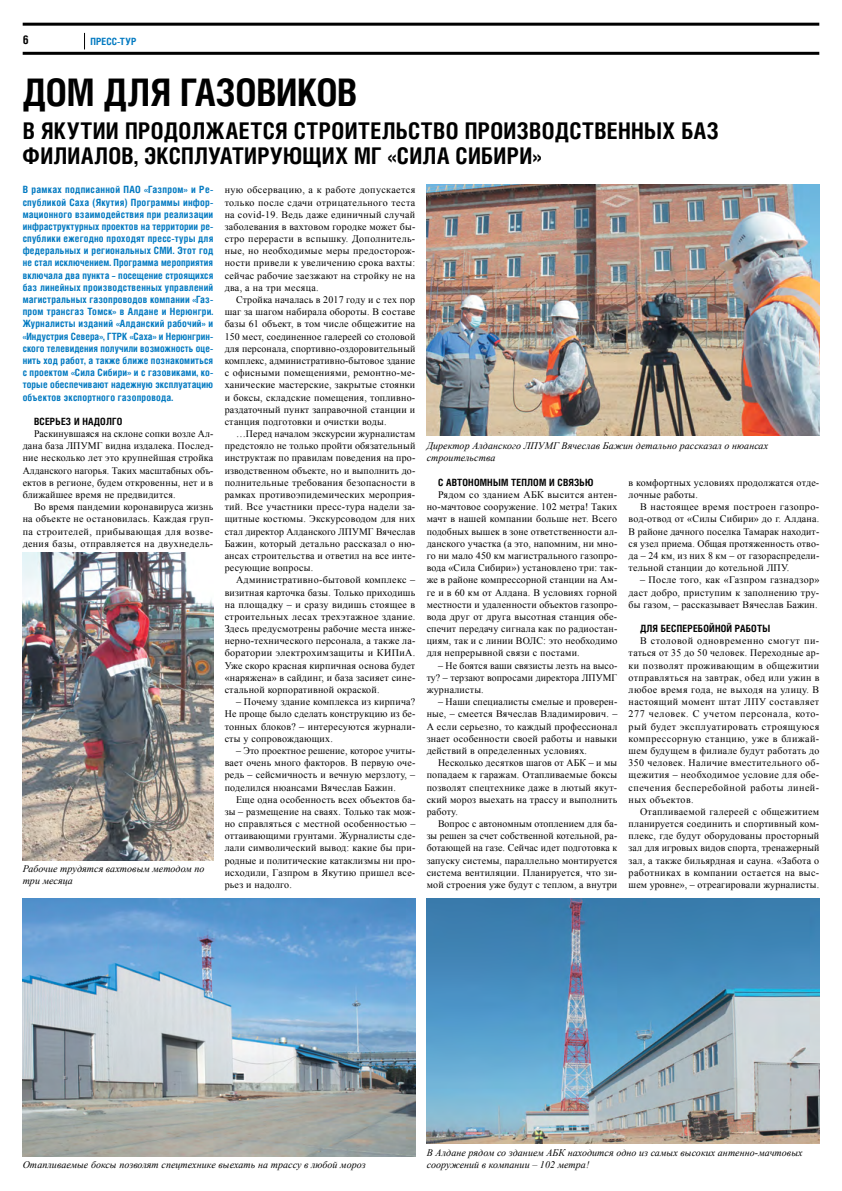
<style>
.page{position:relative;width:842px;height:1191px;background:#fff}
.page>*{position:absolute;margin:0;border:0;box-sizing:border-box;transform-origin:0 0}
.t1{font:700 38px "Helios Cond";letter-spacing:-.01em;color:#000}
.t2{font:700 23px/25px "Helios Cond";letter-spacing:.015em;color:#000}
.t3{font:700 12px "Helios Cond C";color:#000}
.t4{font:10px/12.2px "Times New Roman";letter-spacing:.02em;color:#000;text-align:justify}
.t5{font:700 10px/12.2px "Helios Cond C";letter-spacing:.02em;color:#0079c1;text-align:justify}
.t6{font:italic 10px/12px "Times New Roman";letter-spacing:.005em;color:#000}
.t7{font:700 10px "Helios Cond C";letter-spacing:.02em;color:#000}
</style>
<div class="page">
<hr style="left:23px;top:52px;width:796px;height:3px;background:#000">
<hr style="left:23px;top:23px;width:796px;height:3px;background:#000">
<svg style="left:84px;top:33px;width:1px;height:16px"></svg>
<img style="left:427px;top:185px;width:392px;height:251px">
<img style="left:23px;top:898px;width:392px;height:258px">
<img style="left:427px;top:898px;width:392px;height:246px">
<img style="left:23px;top:553px;width:190px;height:307px">
<p class="t3" style="left:23px;top:32px;width:8px">6</p>
<p class="t5" style="left:90px;top:35px;width:48px">Пресс-тур</p>
<h1 class="t1" style="left:22px;top:70px;width:336px">Дом для газовиков</h1>
<h2 class="t2" style="left:23px;top:117px;width:698px">В Якутии продолжается строительство производственных баз филиалов, эксплуатирующих МГ «Сила Сибири»</h2>
<p class="t5" style="left:23px;top:183px;width:192px">В рамках подписанной ПАО «Газпром» и Ре&shy;спубликой Саха (Якутия) Программы инфор&shy;мационного взаимодействия при реализации инфраструктурных проектов на территории ре&shy;спублики ежегодно проходят пресс-туры для федеральных и региональных СМИ. Этот год не стал исключением. Программа мероприятия включала два пункта – посещение строящихся баз линейных производственных управлений магистральных газопроводов компании «Газ&shy;пром трансгаз Томск» в Алдане и Нерюнгри.<br>Журналисты изданий «Алданский рабочий» и «Индустрия Севера», ГТРК</p>
<p class="t5" style="left:23px;top:330px;width:192px;text-indent:107px">«Саха» и Нерюнгрин&shy;ского телевидения получили возможность оце&shy;нить ход работ, а также ближе познакомиться с проектом «Сила Сибири» и с газовиками, ко&shy;торые обеспечивают надежную эксплуатацию объектов экспортного газопровода.</p>
<p class="t7" style="left:34px;top:415px;width:90px">Всерьез и надолго</p>
<p class="t4" style="left:23px;top:427px;width:192px;text-indent:11px">Раскинувшаяся на склоне сопки возле Ал&shy;дана база ЛПУМГ видна издалека. Послед&shy;ние несколько лет это крупнейшая стройка Алданского нагорья. Таких масштабных объ&shy;ектов в регионе, будем откровенны, нет и в ближайшее время не предвидится.</p>
<p class="t4" style="left:23px;top:500px;width:192px;text-indent:11px">Во время пандемии коронавируса жизнь на объекте не остановилась. Каждая груп&shy;па строителей, прибывающая для возве&shy;дения базы, отправляется на двухнедель-</p>
<p class="t6" style="left:23px;top:862px;width:183px">Рабочие трудятся вахтовым методом по три месяца</p>
<p class="t4" style="left:225px;top:184px;width:192px">ную обсервацию, а к работе допускается только после сдачи отрицательного теста на covid-19. Ведь даже единичный случай заболевания в вахтовом городке может бы&shy;стро перерасти в вспышку. Дополнитель&shy;ные, но необходимые меры предосторож&shy;ности привели к увеличению срока вахты: сейчас рабочие заезжают на стройку не на два, а на три месяца.</p>
<p class="t4" style="left:225px;top:293px;width:192px;text-indent:11px">Стройка началась в 2017 году и с тех пор шаг за шагом набирала обороты. В составе базы 61 объект, в том числе общежитие на 150 мест, соединенное галереей со столовой для персонала, спортивно-оздоровительный комплекс, административно-бытовое здание с офисными помещениями, ремонтно-ме&shy;ханические мастерские, закрытые стоянки и боксы, складские помещения, топливно&shy;раздаточный пункт заправочной станции и станция подготовки и очистки воды.</p>
<p class="t4" style="left:225px;top:427px;width:192px;text-indent:11px">…Перед началом экскурсии журналистам предстояло не только пройти обязательный инструктаж по правилам поведения на про&shy;изводственном объекте, но и выполнить до&shy;полнительные требования безопасности в рамках противоэпидемических мероприя&shy;тий. Все участники пресс-тура надели за&shy;щитные костюмы. Экскурсоводом для них стал директор Алданского ЛПУМГ Вячеслав Бажин, который детально рассказал о ню&shy;ансах строительства и ответил на все инте&shy;ресующие вопросы.</p>
<p class="t4" style="left:225px;top:574px;width:192px;text-indent:11px">Административно-бытовой комплекс – визитная карточка базы. Только приходишь на площадку – и сразу видишь стоящее в строительных лесах трехэтажное здание.<br>Здесь предусмотрены рабочие места инже&shy;нерно-технического персонала, а также ла&shy;боратории электрохимзащиты и КИПиА.<br>Уже скоро красная кирпичная основа будет «наряжена» в сайдинг, и база засияет сине&shy;стальной корпоративной окраской.</p>
<p class="t4" style="left:225px;top:695px;width:192px;text-indent:11px">– Почему здание комплекса из кирпича?<br>Не проще было сделать конструкцию из бе&shy;тонных блоков? – интересуются журнали&shy;сты у сопровождающих.</p>
<p class="t4" style="left:225px;top:744px;width:192px;text-indent:11px">– Это проектное решение, которое учиты&shy;вает очень много факторов. В первую оче&shy;редь – сейсмичность и вечную мерзлоту, – поделился нюансами Вячеслав Бажин.</p>
<p class="t4" style="left:225px;top:793px;width:192px;text-indent:11px">Еще одна особенность всех объектов ба&shy;зы – размещение на сваях. Только так мож&shy;но справляться с местной особенностью – оттаивающими грунтами. Журналисты сде&shy;лали символический вывод: какие бы при&shy;родные и политические катаклизмы ни про&shy;исходили, Газпром в Якутию пришел все&shy;рьез и надолго.</p>
<p class="t6" style="left:427px;top:439px;width:343px">Директор Алданского ЛПУМГ Вячеслав Бажин детально рассказал о нюансах строительства</p>
<p class="t7" style="left:438px;top:476px;width:157px">С автономным теплом и связью</p>
<p class="t4" style="left:427px;top:488px;width:192px;text-indent:11px">Рядом со зданием АБК высится антен&shy;но-мачтовое сооружение. 102 метра! Таких мачт в нашей компании больше нет. Всего подобных вышек в зоне ответственности ал&shy;данского участка (а это, напомним, ни мно&shy;го ни мало 450 км магистрального газопро&shy;вода «Сила Сибири») установлено три: так&shy;же в районе компрессорной станции на Ам&shy;ге и в 60 км от Алдана. В условиях горной местности и удаленности объектов газопро&shy;вода друг от друга высотная станция обе&shy;спечит передачу сигнала как по радиостан&shy;циям, так и с линии ВОЛС: это необходимо для непрерывной связи с постами.</p>
<p class="t4" style="left:427px;top:659px;width:192px;text-indent:11px">– Не боятся ваши связисты лезть на высо&shy;ту? – терзают вопросами директора ЛПУМГ журналисты.</p>
<p class="t4" style="left:427px;top:695px;width:192px;text-indent:11px">– Наши специалисты смелые и проверен&shy;ные, – смеется Вячеслав Владимирович. – А если серьезно, то каждый профессионал знает особенности своей работы и навыки действий в определенных условиях.</p>
<p class="t4" style="left:427px;top:756px;width:192px;text-indent:11px">Несколько десятков шагов от АБК – и мы попадаем к гаражам. Отапливаемые боксы позволят спецтехнике даже в лютый якут&shy;ский мороз выехать на трассу и выполнить работу.</p>
<p class="t4" style="left:427px;top:817px;width:192px;text-indent:11px">Вопрос с автономным отоплением для ба&shy;зы решен за счет собственной котельной, ра&shy;ботающей на газе. Сейчас идет подготовка к запуску системы, параллельно монтируется система вентиляции. Планируется, что зи&shy;мой строения уже будут с теплом, а внутри</p>
<p class="t4" style="left:629px;top:476px;width:192px">в комфортных условиях продолжатся отде&shy;лочные работы.</p>
<p class="t4" style="left:629px;top:500px;width:192px;text-indent:11px">В настоящее время построен газопро&shy;вод-отвод от «Силы Сибири» до г. Алдана.<br>В районе дачного поселка Тамарак находит&shy;ся узел приема. Общая протяженность отво&shy;да – 24 км, из них 8 км – от газораспредели&shy;тельной станции до котельной ЛПУ.</p>
<p class="t4" style="left:629px;top:574px;width:192px;text-indent:11px">– После того, как «Газпром газнадзор» даст добро, приступим к заполнению тру&shy;бы газом, – рассказывает Вячеслав Бажин.</p>
<p class="t7" style="left:640px;top:622px;width:132px">Для бесперебойной работы</p>
<p class="t4" style="left:629px;top:634px;width:192px;text-indent:11px">В столовой одновременно смогут пи&shy;таться от 35 до 50 человек. Переходные ар&shy;ки позволят проживающим в общежитии отправляться на завтрак, обед или ужин в любое время года, не выходя на улицу. В настоящий момент штат ЛПУ составляет 277 человек. С учетом персонала, кото&shy;рый будет эксплуатировать строящуюся компрессорную станцию, уже в ближай&shy;шем будущем в филиале будут работать до 350 человек. Наличие вместительного об&shy;щежития – необходимое условие для обе&shy;спечения бесперебойной работы линей&shy;ных объектов.</p>
<p class="t4" style="left:629px;top:805px;width:192px;text-indent:11px">Отапливаемой галереей с общежитием планируется соединить и спортивный ком&shy;плекс, где будут оборудованы просторный зал для игровых видов спорта, тренажерный зал, а также бильярдная и сауна. «Забота о работниках в компании остается на выс&shy;шем уровне», – отреагировали журналисты.</p>
<p class="t6" style="left:23px;top:1158px;width:345px">Отапливаемые боксы позволят спецтехнике выехать на трассу в любой мороз</p>
<p class="t6" style="left:427px;top:1146px;width:377px">В Алдане рядом со зданием АБК находится одно из самых высоких антенно-мачтовых сооружений в компании – 102 метра!</p>
</div>
